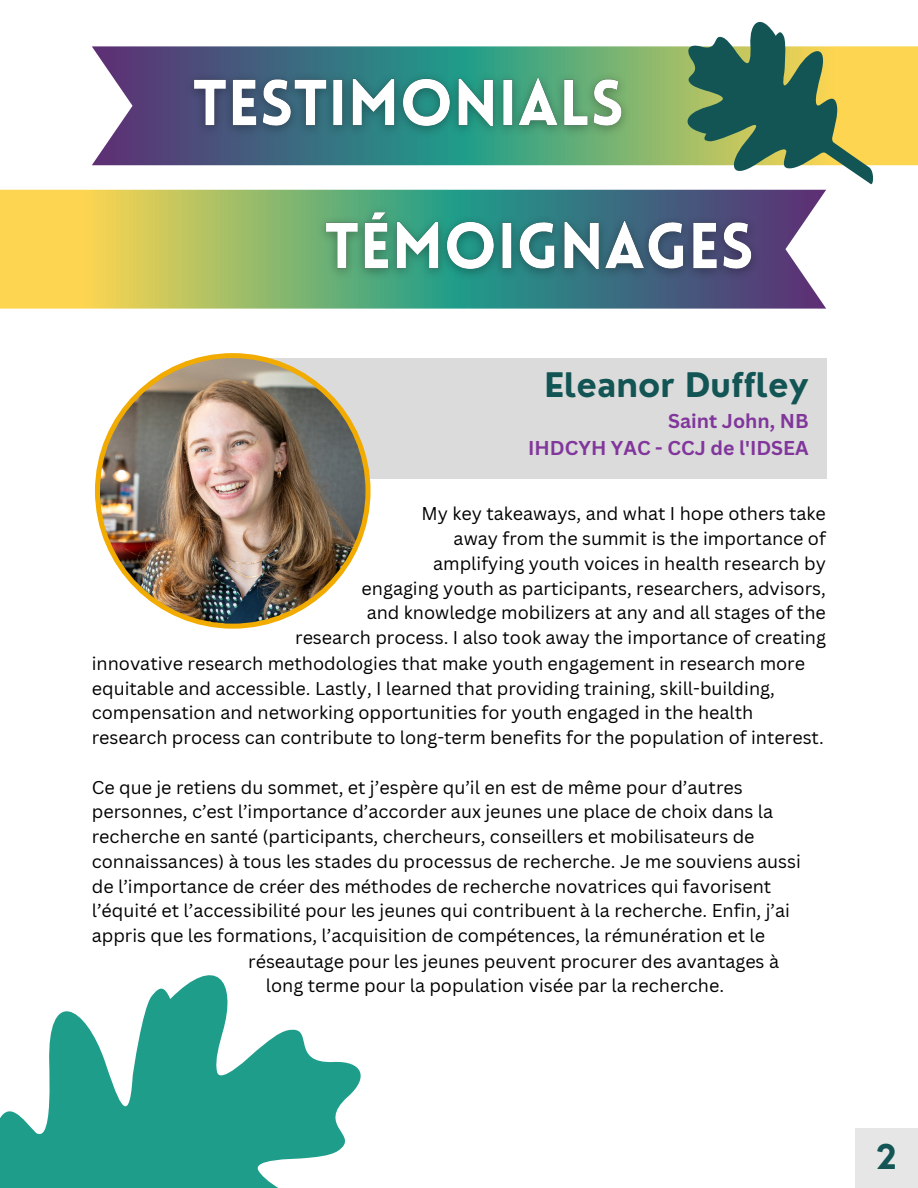
<style>
.page{position:relative;width:918px;height:1188px;background:#fff}
.page>*{position:absolute;margin:0;border:0;box-sizing:border-box;transform-origin:0 0}
.t1{font:700 33px "Nourd";color:#135554}
.t2{font:700 19.5px "Canva Sans";color:#81369b}
.t3{font:18px/24.8px "Canva Sans";color:#000}
</style>
<div class="page">
<svg style="left:92px;top:46px;width:826px;height:119px"></svg>
<svg style="left:0;top:190px;width:826px;height:119px"></svg>
<svg style="left:670px;top:21px;width:206px;height:195px"></svg>
<div style="left:233px;top:358px;width:593px;height:120px;background:#dbdbdb"></div>
<img style="left:95px;top:353px;width:276px;height:276px">
<div style="left:855px;top:1128px;width:63px;height:60px;background:#e6e6e6"></div>
<svg style="left:0;top:975px;width:361px;height:213px;fill:#1e9d8b"></svg>
<img style="left:310px;top:198px;width:458px;height:91px">
<img style="left:178px;top:64px;width:460px;height:82px">
<p class="t1" style="left:544px;top:364px;width:266px">Eleanor Duffley</p>
<p class="t2" style="left:668px;top:408px;width:142px">Saint John, NB</p>
<p class="t2" style="left:528px;top:435px;width:282px">IHDCYH YAC - CCJ de l'IDSEA</p>
<p class="t3" style="left:422px;top:501px;width:406px">My key takeaways, and what I hope others take</p>
<p class="t3" style="left:454px;top:526px;width:374px">away from the summit is the importance of</p>
<p class="t3" style="left:433px;top:551px;width:394px">amplifying youth voices in health research by</p>
<p class="t3" style="left:362px;top:575px;width:466px">engaging youth as participants, researchers, advisors,</p>
<p class="t3" style="left:367px;top:600px;width:461px">and knowledge mobilizers at any and all stages of the</p>
<p class="t3" style="left:295px;top:625px;width:532px">research process. I also took away the importance of creating</p>
<p class="t3" style="left:92px;top:650px;width:733px">innovative research methodologies that make youth engagement in research more equitable and accessible. Lastly, I learned that providing training, skill-building, compensation and networking opportunities for youth engaged in the health research process can contribute to long-term benefits for the population of interest.</p>
<p class="t3" style="left:92px;top:774px;width:711px">Ce que je retiens du sommet, et j’espère qu’il en est de même pour d’autres personnes, c’est l’importance d’accorder aux jeunes une place de choix dans la recherche en santé (participants, chercheurs, conseillers et mobilisateurs de connaissances) à tous les stades du processus de recherche. Je me souviens aussi de l’importance de créer des méthodes de recherche novatrices qui favorisent l’équité et l’accessibilité pour les jeunes qui contribuent à la recherche. Enfin, j’ai appris que les formations, l’acquisition de compétences, la rémunération et le</p>
<p class="t3" style="left:248px;top:948px;width:532px">réseautage pour les jeunes peuvent procurer des avantages à</p>
<p class="t3" style="left:266px;top:973px;width:460px">long terme pour la population visée par la recherche.</p>
<p class="t1" style="left:876px;top:1136px;width:23px">2</p>
</div>
